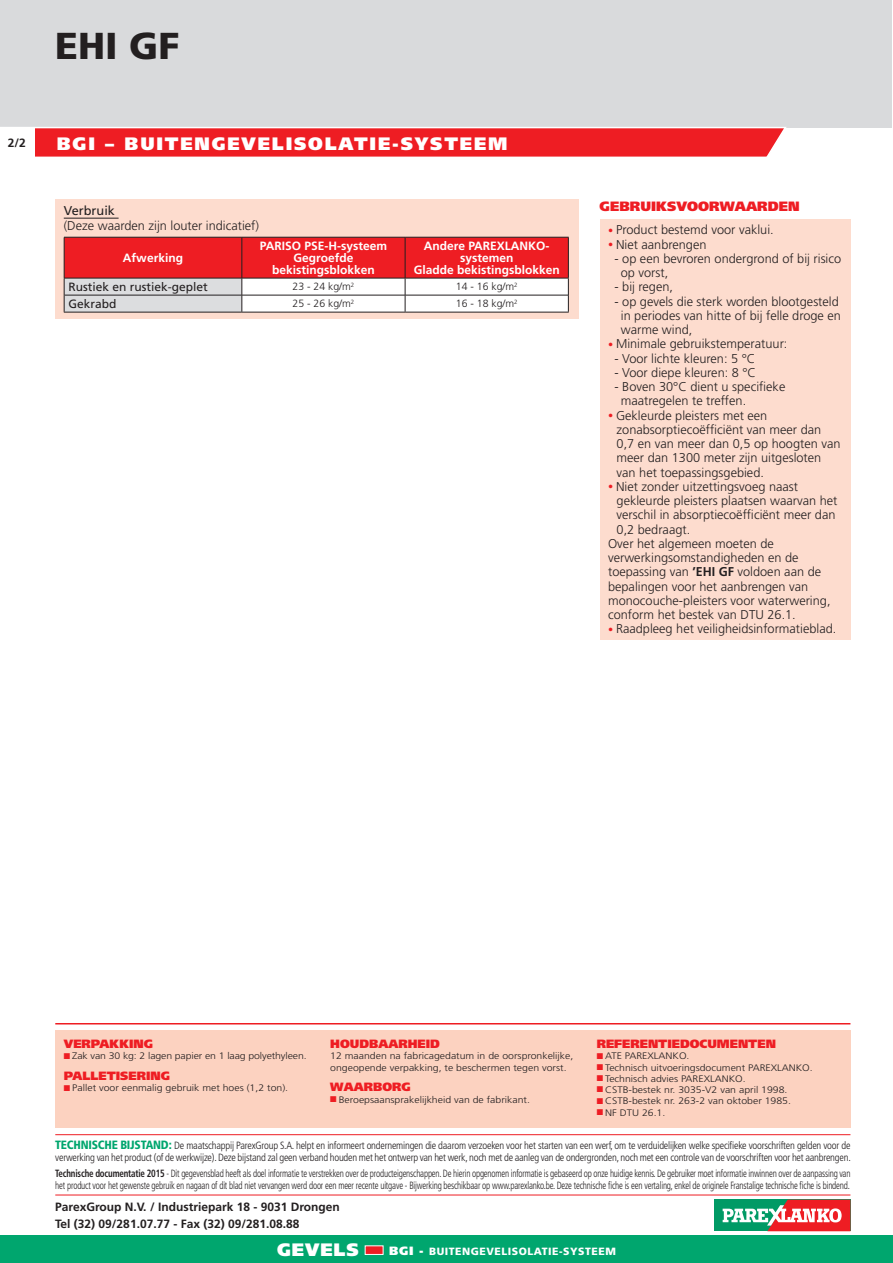
<style>
.page{position:relative;width:893px;height:1263px;background:#fff}
.page>*{position:absolute;margin:0;border:0;box-sizing:border-box;transform-origin:0 0}
._01-Nom_produit-bis{font:900 37.5px "Frutiger";color:#231f20}
.t1{font:900 18px "Frutiger";letter-spacing:.1em;color:#fff}
._07-Titre{font:900 13.5px "Frutiger";color:#ee1d23}
._08-Texte_courant{font:300 12.75px/14.2px "Frutiger";color:#231f20}
._11-Sous-Sous_Titre{font:12.75px "Frutiger";color:#231f20}
.TAB-Sous_Titre_fd_co{font:700 12px/12px "Frutiger";color:#fff;text-align:center}
.t2{font:700 12px "Frutiger";color:#231f20}
._12-Titre_bloc_coul{font:900 12px "Frutiger";color:#ee1d23}
._09-Texte_courant_ta{font:12px "Frutiger";color:#231f20}
.t3{font:300 condensed 10.5px/12px "Frutiger";letter-spacing:-.02em;color:#231f20;scale:.85 1}
.t4{font:300 condensed 10.5px/12px "Frutiger";letter-spacing:-.02em;color:#231f20}
._09-Texte_courant_ta-2{font:300 10.5px "Frutiger";color:#231f20}
.t5{font:900 10.5px "Frutiger";letter-spacing:.05em;color:#fff}
._13-Texte_Bloc_coul{font:300 9.45px/11.2px "Frutiger";color:#231f20;scale:1.11 1}
.s1{font-size:10.2px;color:#ee1d23}
.s2{font-weight:700}
.s3{color:#ee1d23}
.s4{font-weight:900;font-size:12px;color:#00a66e}
.s5{font-size:12px}
</style>
<div class="page">
<div style="left:0;top:0;width:892px;height:128px;background:#d9dadc"></div>
<hr style="left:55px;top:1194px;width:795px;height:1px;background:#ee1d23">
<hr style="left:55px;top:1134px;width:795px;height:1px;background:#ee1d23">
<div style="left:713px;top:1199px;width:137px;height:32px;background:#009a65"></div>
<svg style="left:723px;top:1199px;width:127px;height:32px"></svg>
<div style="left:0;top:1235px;width:893px;height:28px;background:#00a66e"></div>
<div style="left:365px;top:1245px;width:18px;height:10px;background:#ee1d23;border:1px solid #fff"></div>
<hr style="left:55px;top:1023px;width:795px;height:1px;background:#ee1d23">
<div style="left:55px;top:1030px;width:795px;height:98px;background:#fcd2c0"></div>
<div style="left:55px;top:200px;width:523px;height:119px;background:#fddcce"></div>
<hr style="left:64px;top:218px;width:55px;height:1px;background:#231f20">
<svg style="left:64px;top:237px;width:505px;height:75px;background:#e8787c"></svg>
<hr style="left:405px;top:237px;width:164px;height:1px;background:#231f20">
<hr style="left:568px;top:238px;width:1px;height:40px;background:#231f20">
<hr style="left:65px;top:295px;width:177px;height:1px;background:#231f20">
<hr style="left:405px;top:278px;width:164px;height:1px;background:#231f20">
<hr style="left:64px;top:312px;width:178px;height:1px;background:#231f20">
<hr style="left:242px;top:312px;width:163px;height:1px;background:#231f20">
<hr style="left:405px;top:312px;width:164px;height:1px;background:#231f20">
<hr style="left:64px;top:237px;width:178px;height:1px;background:#231f20">
<hr style="left:64px;top:237px;width:1px;height:41px;background:#231f20">
<hr style="left:405px;top:237px;width:1px;height:41px;background:#231f20">
<div style="left:600px;top:219px;width:250px;height:421px;background:#fddcce"></div>
<svg style="left:0;top:127px;width:786px;height:30px;background:#ef2d33"></svg>
<div style="left:0;top:128px;width:34px;height:29px;background:#fff"></div>
<p class="_01-Nom_produit-bis" style="left:55px;top:24px;width:126px">EHI GF</p>
<p class="t2" style="left:8px;top:135px;width:20px">2/2</p>
<h2 class="t1" style="left:57px;top:132px;width:452px">BGI – BUITENGEVELISOLATIE-SYSTEEM</h2>
<p class="_11-Sous-Sous_Titre" style="left:64px;top:203px;width:53px">Verbruik</p>
<p class="_08-Texte_courant" style="left:64px;top:219px;width:197px">(Deze waarden zijn louter indicatief)</p>
<p class="TAB-Sous_Titre_fd_co" style="left:123px;top:252px;width:62px">Afwerking</p>
<p class="TAB-Sous_Titre_fd_co" style="left:260px;top:240px;width:129px">PARISO PSE-H-systeem</p>
<p class="TAB-Sous_Titre_fd_co" style="left:272px;top:252px;width:104px">Gegroefde bekistingsblokken</p>
<p class="TAB-Sous_Titre_fd_co" style="left:414px;top:240px;width:148px">Andere PAREXLANKO&shy;systemen<br>Gladde bekistingsblokken</p>
<p class="_09-Texte_courant_ta" style="left:68px;top:280px;width:141px">Rustiek en rustiek-geplet</p>
<p class="_09-Texte_courant_ta-2" style="left:293px;top:281px;width:63px">23 - 24 kg/m<sup>2</sup></p>
<p class="_09-Texte_courant_ta-2" style="left:456px;top:281px;width:63px">14 - 16 kg/m<sup>2</sup></p>
<p class="_09-Texte_courant_ta" style="left:68px;top:297px;width:50px">Gekrabd</p>
<p class="_09-Texte_courant_ta-2" style="left:293px;top:298px;width:63px">25 - 26 kg/m<sup>2</sup></p>
<p class="_09-Texte_courant_ta-2" style="left:456px;top:298px;width:63px">16 - 18 kg/m<sup>2</sup></p>
<p class="_07-Titre" style="left:600px;top:198px;width:201px">GEBRUIKSVOORWAARDEN</p>
<p class="_08-Texte_courant" style="left:608px;top:223px;width:167px"><span class="s1">•</span> Product bestemd voor vaklui.</p>
<p class="_08-Texte_courant" style="left:608px;top:237px;width:100px"><span class="s1">•</span> Niet aanbrengen</p>
<p class="_08-Texte_courant" style="left:621px;top:251px;width:222px;text-indent:-6px">- op een bevroren ondergrond of bij risico op vorst,</p>
<p class="_08-Texte_courant" style="left:614px;top:280px;width:60px">- bij regen,</p>
<p class="_08-Texte_courant" style="left:621px;top:294px;width:222px;text-indent:-6px">- op gevels die sterk worden blootgesteld in periodes van hitte of bij felle droge en warme wind,</p>
<p class="_08-Texte_courant" style="left:608px;top:337px;width:181px"><span class="s1">•</span> Minimale gebruikstemperatuur:</p>
<p class="_08-Texte_courant" style="left:614px;top:351px;width:142px">- Voor lichte kleuren: 5 °C</p>
<p class="_08-Texte_courant" style="left:614px;top:365px;width:143px">- Voor diepe kleuren: 8 °C</p>
<p class="_08-Texte_courant" style="left:621px;top:380px;width:166px;text-indent:-6px">- Boven 30°C dient u specifieke maatregelen te treffen.</p>
<p class="_08-Texte_courant" style="left:617px;top:408px;width:225px;text-indent:-9px"><span class="s1">•</span> Gekleurde pleisters met een zonabsorptiecoëfficiënt van meer dan 0,7 en van meer dan 0,5 op hoogten van meer dan 1300 meter zijn uitgesloten van het toepassingsgebied.</p>
<p class="_08-Texte_courant" style="left:617px;top:479px;width:222px;text-indent:-9px"><span class="s1">•</span> Niet zonder uitzettingsvoeg naast gekleurde pleisters plaatsen waarvan het verschil in absorptiecoëfficiënt meer dan 0,2 bedraagt.</p>
<p class="_08-Texte_courant" style="left:608px;top:536px;width:224px">Over het algemeen moeten de verwerkingsomstandigheden en de toepassing van <span class="s2">’EHI GF</span> voldoen aan de bepalingen voor het aanbrengen van monocouche-pleisters voor waterwering, conform het bestek van DTU 26.1.</p>
<p class="_08-Texte_courant" style="left:608px;top:622px;width:230px"><span class="s1">•</span> Raadpleeg het veiligheidsinformatieblad.</p>
<p class="_12-Titre_bloc_coul" style="left:64px;top:1036px;width:91px">VERPAKKING</p>
<p class="_13-Texte_Bloc_coul" style="left:64px;top:1051px;width:220px"><span class="s3">■</span> Zak van 30 kg: 2 lagen papier en 1 laag polyethyleen.</p>
<p class="_12-Titre_bloc_coul" style="left:64px;top:1069px;width:108px">PALLETISERING</p>
<p class="_13-Texte_Bloc_coul" style="left:64px;top:1083px;width:204px"><span class="s3">■</span> Pallet voor eenmalig gebruik met hoes (1,2 ton).</p>
<p class="_12-Titre_bloc_coul" style="left:330px;top:1036px;width:111px">HOUDBAARHEID</p>
<p class="_13-Texte_Bloc_coul" style="left:330px;top:1051px;width:221px">12 maanden na fabricagedatum in de oorspronkelijke, ongeopende verpakking, te beschermen tegen vorst.</p>
<p class="_12-Titre_bloc_coul" style="left:330px;top:1080px;width:82px">WAARBORG</p>
<p class="_13-Texte_Bloc_coul" style="left:330px;top:1094px;width:181px"><span class="s3">■</span> Beroepsaansprakelijkheid van de fabrikant.</p>
<p class="_12-Titre_bloc_coul" style="left:597px;top:1036px;width:181px">REFERENTIEDOCUMENTEN</p>
<p class="_13-Texte_Bloc_coul" style="left:597px;top:1051px;width:85px"><span class="s3">■</span> ATE PAREXLANKO.</p>
<p class="_13-Texte_Bloc_coul" style="left:597px;top:1062px;width:196px"><span class="s3">■</span> Technisch uitvoeringsdocument PAREXLANKO.</p>
<p class="_13-Texte_Bloc_coul" style="left:597px;top:1073px;width:136px"><span class="s3">■</span> Technisch advies PAREXLANKO.</p>
<p class="_13-Texte_Bloc_coul" style="left:597px;top:1084px;width:173px"><span class="s3">■</span> CSTB-bestek nr. 3035-V2 van april 1998.</p>
<p class="_13-Texte_Bloc_coul" style="left:597px;top:1096px;width:177px"><span class="s3">■</span> CSTB-bestek nr. 263-2 van oktober 1985.</p>
<p class="_13-Texte_Bloc_coul" style="left:597px;top:1107px;width:63px"><span class="s3">■</span> NF DTU 26.1.</p>
<p class="t4" style="left:55px;top:1139px;width:797px"><span class="s4">TECHNISCHE BIJSTAND:</span> De maatschappij ParexGroup S.A. helpt en informeert ondernemingen die daarom verzoeken voor het starten van een werf, om te verduidelijken welke specifieke voorschriften gelden voor de verwerking van het product (of de werkwijze). Deze bijstand zal geen verband houden met het ontwerp van het werk, noch met de aanleg van de ondergronden, noch met een controle van de voorschriften voor het aanbrengen.</p>
<p class="t3" style="left:55px;top:1168px;width:937px"><span class="s2">Technische documentatie 2015</span> - Dit gegevensblad heeft als doel informatie te verstrekken over de producteigenschappen. De hierin opgenomen informatie is gebaseerd op onze huidige kennis. De gebruiker moet informatie inwinnen over de aanpassing van het product voor het gewenste gebruik en nagaan of dit blad niet vervangen werd door een meer recente uitgave - Bijwerking beschikbaar op www.parexlanko.be. Deze technische fiche is een vertaling, enkel de originele Franstalige technische fiche is bindend.</p>
<p class="t2" style="left:55px;top:1200px;width:286px">ParexGroup N.V. / Industriepark 18 - 9031 Drongen</p>
<p class="t2" style="left:55px;top:1217px;width:246px">Tel (32) 09/281.07.77 - Fax (32) 09/281.08.88</p>
<p class="t1" style="left:277px;top:1239px;width:83px">GEVELS</p>
<p class="t5" style="left:389px;top:1245px;width:228px"><span class="s5">BGI -</span> BUITENGEVELISOLATIE-SYSTEEM</p>
</div>
